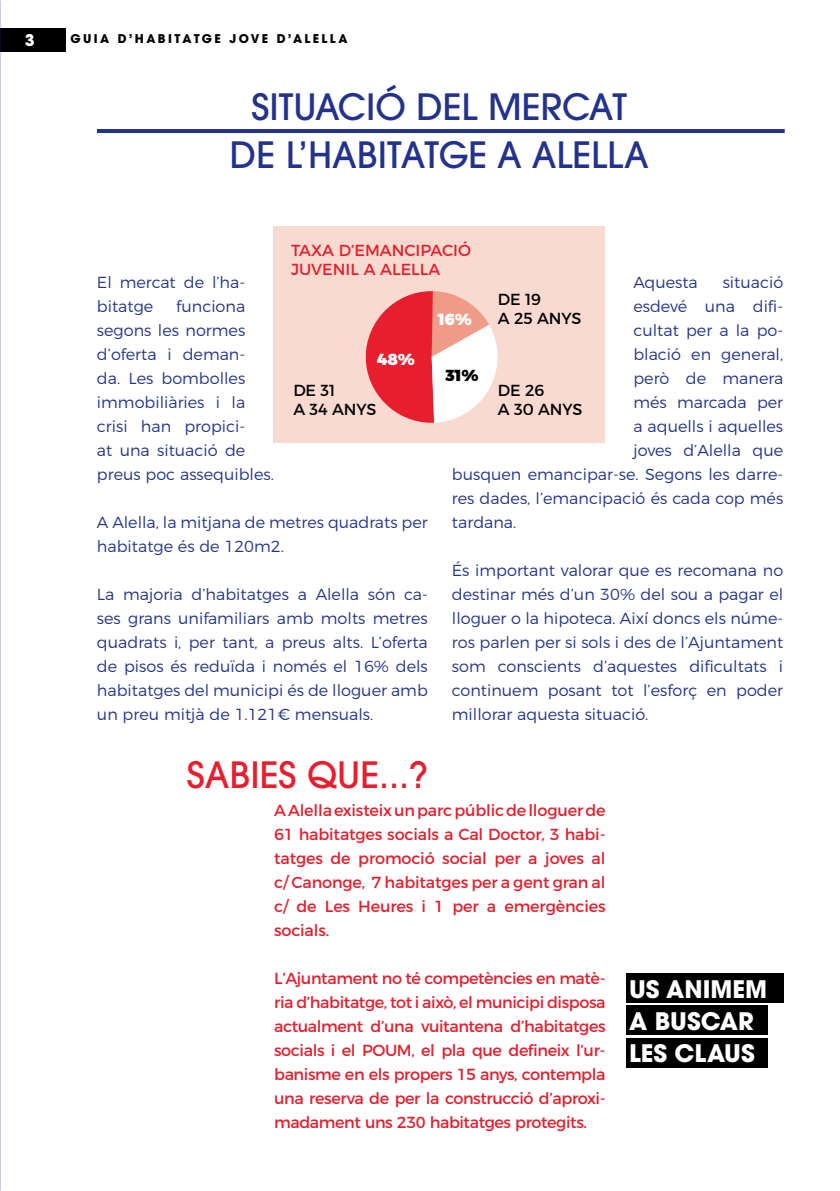
<style>
.page{position:relative;width:840px;height:1191px;background:#fff}
.page>*{position:absolute;margin:0;border:0;box-sizing:border-box;transform-origin:0 0}
.t1{font:500 36px/48px "ITC Avant Garde Pro";color:#22328d;text-align:center}
.t2{font:500 36px "ITC Avant Garde Pro";color:#e71e2d}
.t3{font:700 24px/32px "ITC Avant Garde Pro";color:#fff}
.t4{font:300 16px/24px "Montserrat";color:#22328d}
.t5{font:16px/24px "Montserrat";letter-spacing:-.01em;color:#e71e2d;text-align:justify}
.t6{font:16px/19.2px "Montserrat";letter-spacing:-.01em;color:#000}
.t7{font:900 16px "Montserrat";color:#fff}
.t8{font:900 16px "Montserrat";color:#000}
.t9{font:700 16px "ITC Avant Garde Pro";color:#fff}
.t10{font:700 12px "ITC Avant Garde Pro";letter-spacing:.2em;color:#000}
</style>
<div class="page">
<div style="left:0;top:28px;width:65px;height:24px;background:#000"></div>
<div style="left:625px;top:1038px;width:141px;height:29px;background:#000"></div>
<div style="left:625px;top:1005px;width:141px;height:30px;background:#000"></div>
<div style="left:625px;top:973px;width:157px;height:30px;background:#000"></div>
<hr style="left:97px;top:129px;width:687px;height:4px;background:#22328d">
<div style="left:273px;top:227px;width:331px;height:216px;background:#f9dad0"></div>
<svg style="left:365px;top:291px;width:132px;height:132px"></svg>
<p class="t9" style="left:25px;top:30px;width:11px">3</p>
<p class="t10" style="left:70px;top:31px;width:278px">GUIA D’HABITATGE JOVE D’ALELLA</p>
<h1 class="t1" style="left:230px;top:83px;width:420px">SITUACIÓ DEL MERCAT<br>DE L’HABITATGE A ALELLA</h1>
<p class="t5" style="left:291px;top:239px;width:181px;line-height:19.2px">TAXA D’EMANCIPACIÓ<br>JUVENIL A ALELLA</p>
<p class="t4" style="left:633px;top:269px;width:66px">Aquesta</p>
<p class="t4" style="left:722px;top:269px;width:62px">situació</p>
<p class="t4" style="left:633px;top:293px;width:151px">esdevé una difi-</p>
<p class="t4" style="left:633px;top:317px;width:151px">cultat per a la po-</p>
<p class="t4" style="left:633px;top:341px;width:151px">blació en general,</p>
<p class="t4" style="left:633px;top:365px;width:151px">però de manera</p>
<p class="t4" style="left:633px;top:389px;width:151px">més marcada per</p>
<p class="t4" style="left:633px;top:413px;width:151px">a aquells i aquelles</p>
<p class="t4" style="left:633px;top:437px;width:151px">joves d’Alella que</p>
<p class="t4" style="left:451px;top:461px;width:332px">busquen emancipar-se. Segons les darre-</p>
<p class="t4" style="left:451px;top:485px;width:333px">res dades, l’emancipació és cada cop més</p>
<p class="t4" style="left:451px;top:509px;width:66px">tardana.</p>
<p class="t4" style="left:451px;top:557px;width:333px;text-align:justify">És important valorar que es recomana no destinar més d’un 30% del sou a pagar el lloguer o la hipoteca. Així doncs els núme&shy;ros parlen per si sols i des de l’Ajuntament som conscients d’aquestes dificultats i continuem posant tot l’esforç en poder millorar aquesta situació.</p>
<p class="t4" style="left:97px;top:269px;width:150px">El mercat de l’ha&shy;bitatge</p>
<p class="t6" style="left:497px;top:289px;width:85px">DE 19<br>A 25 ANYS</p>
<p class="t4" style="left:97px;top:293px;width:178px;text-indent:79px">funciona segons les normes d’oferta i deman-<br>da. Les bombolles immobiliàries i la crisi han propici-<br>at una situació de preus poc assequibles.</p>
<p class="t4" style="left:97px;top:509px;width:332px">A Alella, la mitjana de metres quadrats per habitatge és de 120m2.</p>
<p class="t4" style="left:97px;top:581px;width:332px;text-align:justify">La majoria d’habitatges a Alella són ca&shy;ses grans unifamiliars amb molts metres quadrats i, per tant, a preus alts. L’oferta de pisos és reduïda i només el 16% dels habitatges del municipi és de lloguer amb un preu mitjà de 1.121€ mensuals.</p>
<p class="t7" style="left:437px;top:306px;width:36px">16%</p>
<p class="t7" style="left:376px;top:345px;width:39px">48%</p>
<p class="t8" style="left:445px;top:361px;width:34px">31%</p>
<p class="t6" style="left:497px;top:379px;width:86px">DE 26<br>A 30 ANYS</p>
<p class="t6" style="left:293px;top:379px;width:84px">DE 31<br>A 34 ANYS</p>
<h1 class="t2" style="left:187px;top:751px;width:242px">SABIES QUE...?</h1>
<p class="t5" style="left:274px;top:797px;width:333px">A Alella existeix un parc públic de lloguer de 61 habitatges socials a Cal Doctor, 3 habi&shy;tatges de promoció social per a joves al c/ Canonge, 7 habitatges per a gent gran al c/ de Les Heures i 1 per a emergències socials.</p>
<p class="t5" style="left:274px;top:965px;width:333px">L’Ajuntament no té competències en matè&shy;ria d’habitatge, tot i això, el municipi disposa actualment d’una vuitantena d’habitatges socials i el POUM, el pla que defineix l’ur&shy;banisme en els propers 15 anys, contempla una reserva de per la construcció d’aproxi&shy;madament uns 230 habitatges protegits.</p>
<h2 class="t3" style="left:628px;top:972px;width:139px">US ANIMEM<br>A BUSCAR<br>LES CLAUS</h2>
</div>
